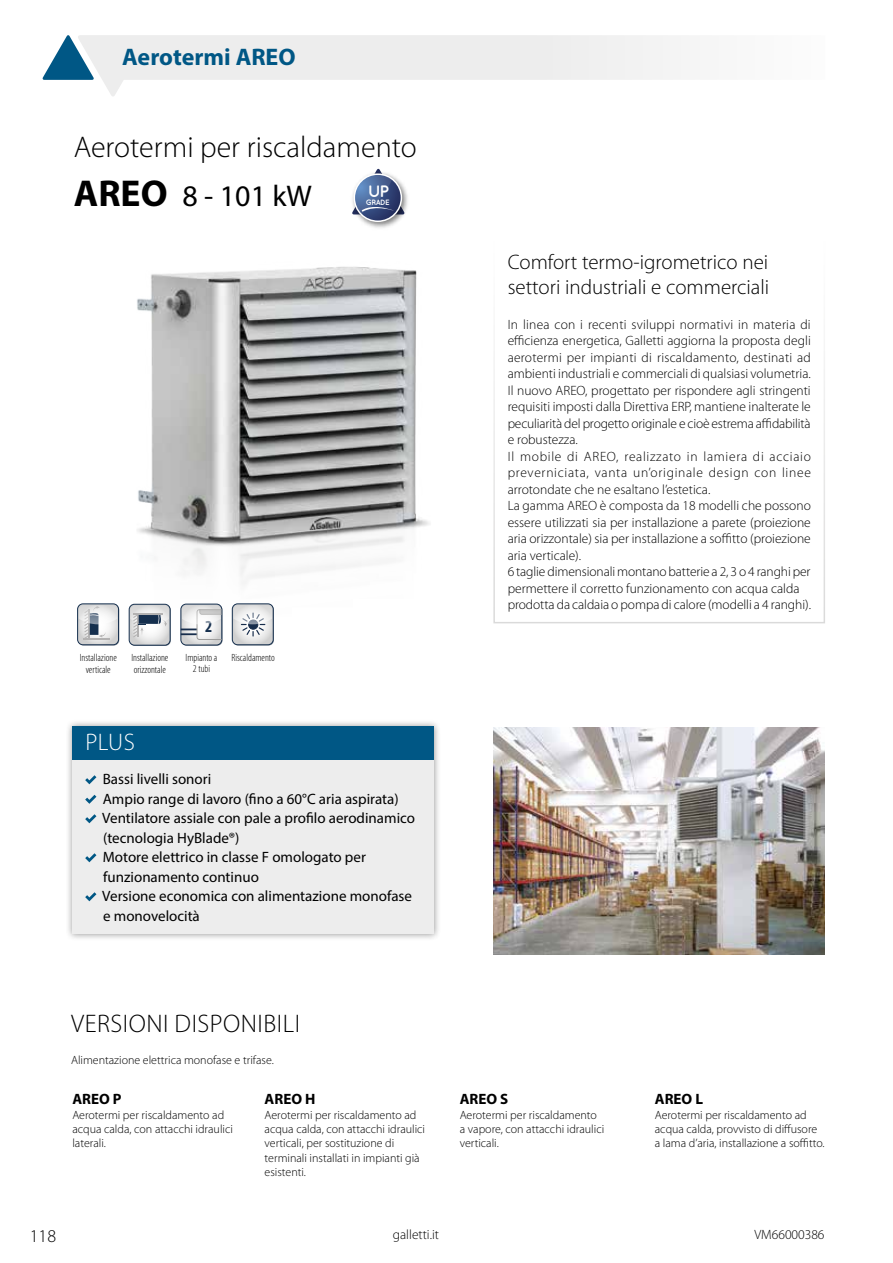
<style>
.page{position:relative;width:893px;height:1263px;background:#fff}
.page>*{position:absolute;margin:0;border:0;box-sizing:border-box;transform-origin:0 0}
.t1{font:300 30px/49.5px "Myriad Pro";color:#000}
.t2{font:300 25.5px "Myriad Pro";letter-spacing:.02em;color:#000}
.t3{font:700 24px "Myriad Pro";color:#005785}
.t4{font:300 24px "Myriad Pro";color:#fff}
.t5{font:300 21px/25.2px "Myriad Pro";color:#000}
.t6{font:300 18px "Myriad Pro";color:#000}
.t7{font:700 condensed 16.8px "Myriad Pro";color:#152f4e}
.t8{font:700 16.5px "Quicksand";color:#fff}
.t9{font:15px/19.5px "Myriad Pro";color:#000}
.t10{font:700 15px "Myriad Pro";color:#000}
.t11{font:300 13.5px/16.5px "Myriad Pro";color:#000}
.t12{font:300 12px/14.4px "Myriad Pro";color:#000}
.t13{font:300 condensed 10.5px/12.6px "Myriad Pro";color:#000;text-align:center}
.t14{font:700 7.65px "Quicksand";letter-spacing:-.075em;color:#fff}
.s1{font-weight:700;font-size:37.5px}
.s2{font-weight:400}
</style>
<div class="page">
<svg style="left:94px;top:35px;width:587px;height:61px;fill:#ededed"></svg>
<svg style="left:42px;top:35px;width:52px;height:45px"></svg>
<img style="left:128px;top:266px;width:302px;height:369px">
<div style="left:77px;top:604px;width:42px;height:41px;border:1px solid #152f4e;border-radius:5px"></div>
<svg style="left:78px;top:604px;width:41px;height:41px"></svg>
<svg style="left:130px;top:605px;width:41px;height:41px"></svg>
<svg style="left:129px;top:604px;width:41px;height:41px"></svg>
<svg style="left:182px;top:605px;width:41px;height:41px"></svg>
<svg style="left:181px;top:604px;width:42px;height:41px"></svg>
<div style="left:233px;top:605px;width:41px;height:40px;background:#364b64;border-radius:5px"></div>
<svg style="left:232px;top:604px;width:41px;height:41px;background:#cbced2"></svg>
<div style="left:493px;top:239px;width:332px;height:384px;border:2px solid #fff"></div>
<div style="left:65px;top:719px;width:376px;height:222px;background:#000;opacity:.4"></div>
<div style="left:72px;top:726px;width:362px;height:34px;background:#005785"></div>
<div style="left:72px;top:760px;width:362px;height:173px;background:#ededed"></div>
<svg style="left:85px;top:775px;width:11px;height:9px"></svg>
<svg style="left:85px;top:795px;width:11px;height:9px"></svg>
<svg style="left:85px;top:814px;width:11px;height:9px"></svg>
<svg style="left:85px;top:853px;width:11px;height:9px"></svg>
<svg style="left:85px;top:892px;width:11px;height:9px"></svg>
<img style="left:493px;top:727px;width:332px;height:227px">
<img style="left:358px;top:189px;width:50px;height:39px">
<svg style="left:354px;top:173px;width:48px;height:49px"></svg>
<svg style="left:355px;top:175px;width:46px;height:45px"></svg>
<svg style="left:352px;top:168px;width:53px;height:49px"></svg>
<h3 class="t3" style="left:122px;top:41px;width:175px">Aerotermi AREO</h3>
<p class="t1" style="left:74px;top:122px;width:344px">Aerotermi per riscaldamento<br><span class="s1">AREO</span> <span class="s2">8 - 101 kW</span></p>
<p class="t8" style="left:368px;top:181px;width:23px">UP</p>
<p class="t14" style="left:366px;top:198px;width:25px">GRADE</p>
<p class="t7" style="left:205px;top:616px;width:9px">2</p>
<p class="t13" style="left:80px;top:651px;width:39px">Installazione verticale</p>
<p class="t13" style="left:131px;top:651px;width:39px;text-align:left">Installazione orizzontale</p>
<p class="t13" style="left:186px;top:652px;width:33px;line-height:11.2px">Impianto a<br>2 tubi</p>
<p class="t13" style="left:231px;top:651px;width:45px">Riscaldamento</p>
<p class="t4" style="left:85px;top:729px;width:51px">Plus</p>
<p class="t9" style="left:102px;top:769px;width:314px">Bassi livelli sonori<br>Ampio range di lavoro (fino a 60°C aria aspirata)<br>Ventilatore assiale con pale a profilo aerodinamico (tecnologia HyBlade®)<br>Motore elettrico in classe F omologato per funzionamento continuo<br>Versione economica con alimentazione monofase e monovelocità</p>
<p class="t5" style="left:508px;top:250px;width:263px">Comfort termo-igrometrico nei settori industriali e commerciali</p>
<p class="t11" style="left:508px;top:316px;width:305px">In linea con i recenti sviluppi normativi in materia di efficienza energetica, Galletti aggiorna la proposta degli aerotermi per impianti di riscaldamento, destinati ad ambienti industriali e commerciali di qualsiasi volumetria.<br>Il nuovo AREO, progettato per rispondere agli stringenti requisiti imposti dalla Direttiva ERP, mantiene inalterate le peculiarità del progetto originale e cioè estrema affidabilità e robustezza.<br>Il mobile di AREO, realizzato in lamiera di acciaio preverniciata, vanta un’originale design con linee arrotondate che ne esaltano l’estetica.<br>La gamma AREO è composta da 18 modelli che possono essere utilizzati sia per installazione a parete (proiezione aria orizzontale) sia per installazione a soffitto (proiezione aria verticale).<br>6 taglie dimensionali montano batterie a 2, 3 o 4 ranghi per permettere il corretto funzionamento con acqua calda prodotta da caldaia o pompa di calore (modelli a 4 ranghi).</p>
<p class="t2" style="left:71px;top:1009px;width:213px">versioni disponibili</p>
<p class="t12" style="left:71px;top:1053px;width:204px">Alimentazione elettrica monofase e trifase.</p>
<p class="t10" style="left:72px;top:1089px;width:51px">AREO P</p>
<p class="t12" style="left:72px;top:1107px;width:162px">Aerotermi per riscaldamento ad acqua calda, con attacchi idraulici laterali.</p>
<p class="t10" style="left:265px;top:1089px;width:52px">AREO H</p>
<p class="t12" style="left:265px;top:1107px;width:162px">Aerotermi per riscaldamento ad acqua calda, con attacchi idraulici verticali, per sostituzione di terminali installati in impianti già esistenti.</p>
<p class="t10" style="left:460px;top:1089px;width:50px">AREO S</p>
<p class="t12" style="left:460px;top:1107px;width:146px">Aerotermi per riscaldamento a vapore, con attacchi idraulici verticali.</p>
<p class="t10" style="left:655px;top:1089px;width:50px">AREO L</p>
<p class="t12" style="left:655px;top:1107px;width:171px">Aerotermi per riscaldamento ad acqua calda, provvisto di diffusore a lama d’aria, installazione a soffitto.</p>
<p class="t6" style="left:30px;top:1226px;width:28px">118</p>
<p class="t11" style="left:393px;top:1226px;width:48px">galletti.it</p>
<p class="t11" style="left:754px;top:1226px;width:72px">VM66000386</p>
</div>
